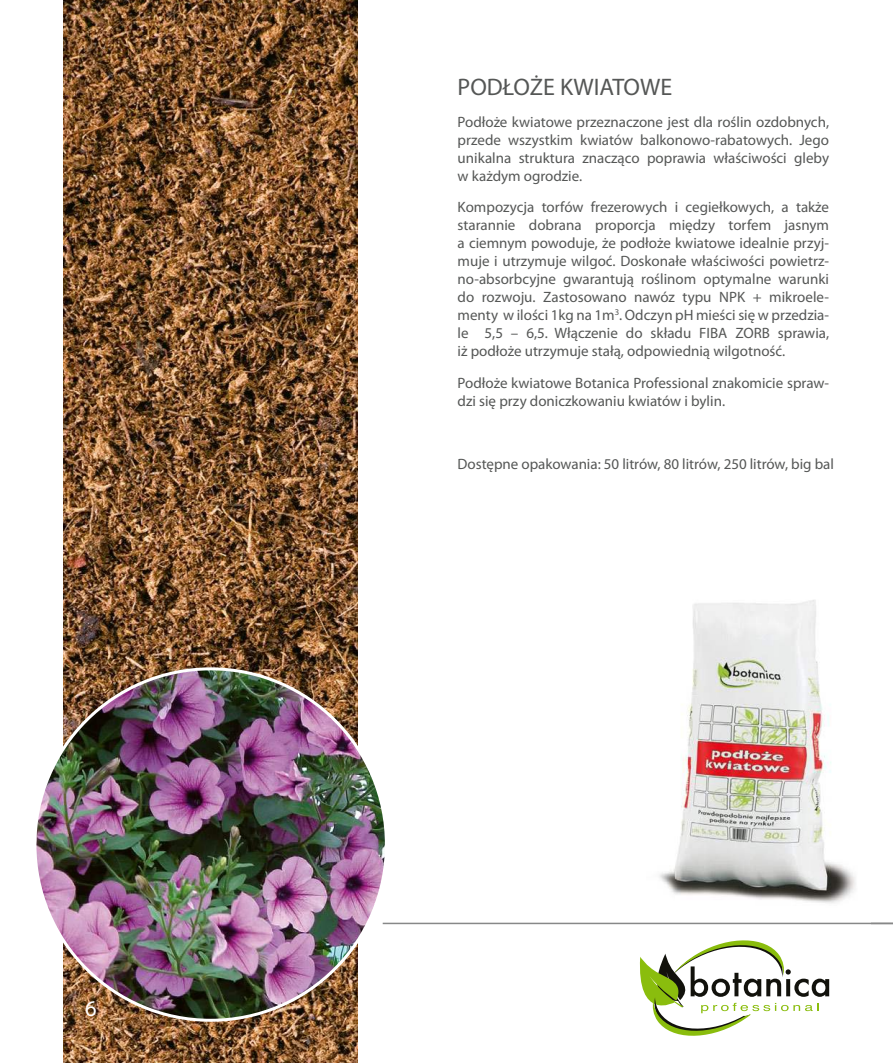
<style>
.page{position:relative;width:893px;height:1063px;background:#fff}
.page>*{position:absolute;margin:0;border:0;box-sizing:border-box;transform-origin:0 0}
.t1{font:24px "Myriad Pro";color:#555756}
.t2{font:22.5px "Myriad Pro";color:#fff}
.t3{font:15px/18px "Myriad Pro";color:#555756;text-align:justify}
</style>
<div class="page">
<svg style="left:639px;top:940px;width:190px;height:96px"></svg>
<hr style="left:383px;top:923px;width:510px;height:1px;background:#878888">
<img style="left:64px;top:0;width:294px;height:1063px">
<img style="left:659px;top:600px;width:197px;height:303px">
<img style="left:35px;top:669px;width:351px;height:351px;border-radius:176px">
<h2 class="t2" style="left:85px;top:997px;width:13px">6</h2>
<h1 class="t1" style="left:458px;top:75px;width:216px">PODŁOŻE KWIATOWE</h1>
<p class="t3" style="left:458px;top:113px;width:373px">Podłoże kwiatowe przeznaczone jest dla roślin ozdobnych, przede wszystkim kwiatów balkonowo-rabatowych. Jego unikalna struktura znacząco poprawia właściwości gleby w każdym ogrodzie.</p>
<p class="t3" style="left:458px;top:199px;width:373px">Kompozycja torfów frezerowych i cegiełkowych, a także starannie dobrana proporcja między torfem jasnym a ciemnym powoduje, że podłoże kwiatowe idealnie przyj&shy;muje i utrzymuje wilgoć. Doskonałe właściwości powietrz&shy;no-absorbcyjne gwarantują roślinom optymalne warunki do rozwoju. Zastosowano nawóz typu NPK + mikroele&shy;menty w ilości 1kg na 1m<sup>3</sup>. Odczyn pH mieści się w przedzia&shy;le 5,5 – 6,5. Włączenie do składu FIBA ZORB sprawia, iż podłoże utrzymuje stałą, odpowiednią wilgotność.</p>
<p class="t3" style="left:458px;top:374px;width:373px">Podłoże kwiatowe Botanica Professional znakomicie spraw&shy;dzi się przy doniczkowaniu kwiatów i bylin.</p>
<p class="t3" style="left:458px;top:455px;width:378px">Dostępne opakowania: 50 litrów, 80 litrów, 250 litrów, big bal</p>
</div>
